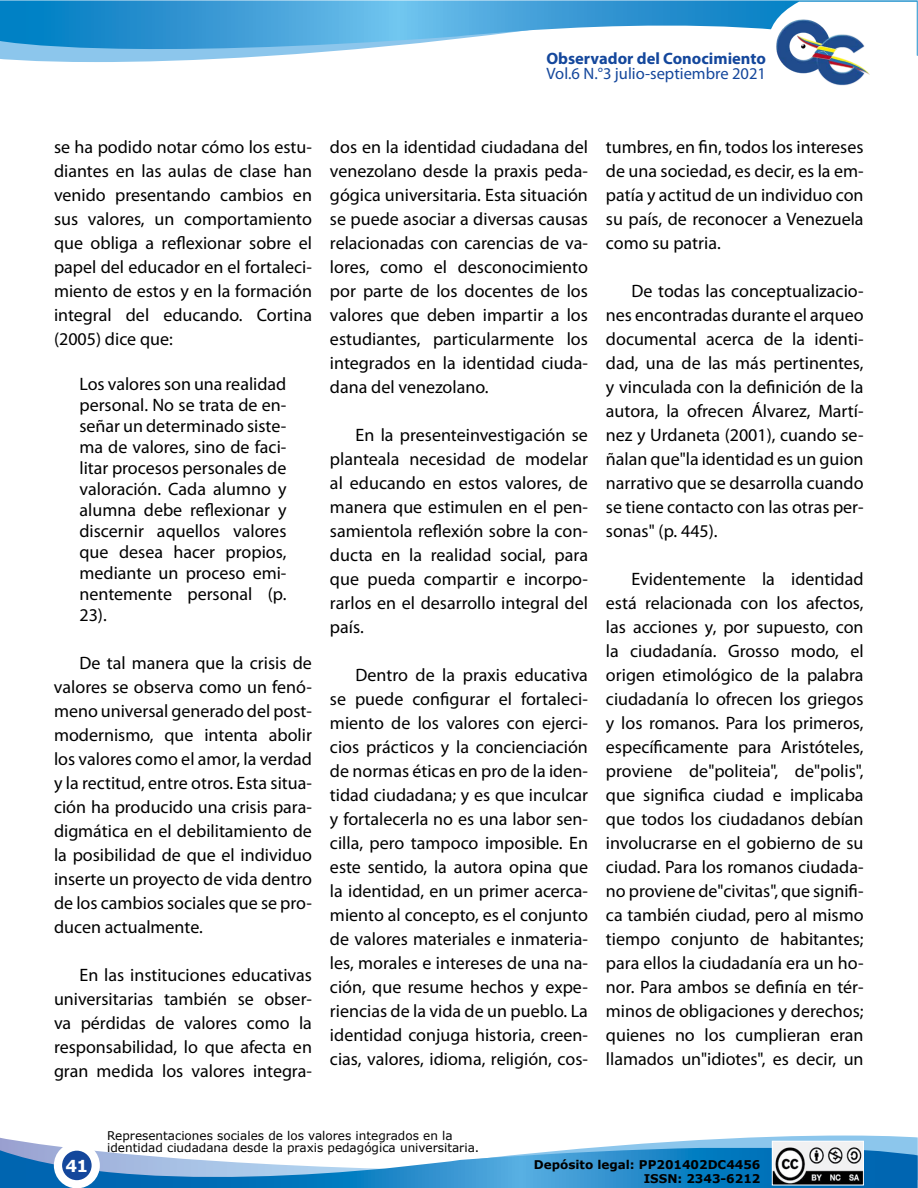
<style>
.page{position:relative;width:918px;height:1188px;background:#fff}
.page>*{position:absolute;margin:0;border:0;box-sizing:border-box;transform-origin:0 0}
.t1{font:18px/24px "Myriad Pro";color:#000;text-align:justify}
.t2{font:16.5px "Myriad Pro";color:#14479c}
.t3{font:700 16.5px "Myriad Pro";color:#14479c}
.t4{font:700 16.5px "Verdana";color:#fff}
.t5{font:12px/12px "Verdana";color:#000}
.t6{font:700 12px/14.4px "Verdana";color:#000;text-align:right}
</style>
<div class="page">
<svg style="left:0;top:1136px;width:918px;height:52px"></svg>
<svg style="left:38px;top:61px;width:122px;height:1px"></svg>
<svg style="left:0;top:0;width:918px;height:61px"></svg>
<svg style="left:753px;top:2px;width:164px;height:59px"></svg>
<div style="left:54px;top:1142px;width:46px;height:46px;background:#fff;border-radius:50%"></div>
<div style="left:62px;top:1151px;width:30px;height:29px;background:#14479c;border-radius:50%"></div>
<img style="left:775px;top:17px;width:95px;height:69px">
<img style="left:774px;top:1143px;width:88px;height:40px">
<div style="left:772px;top:1141px;width:92px;height:44px;border:1px solid #fff"></div>
<p class="t3" style="left:546px;top:48px;width:221px">Observador del Conocimiento</p>
<p class="t2" style="left:547px;top:64px;width:221px">Vol.6 N.°3 julio-septiembre 2021</p>
<p class="t1" style="left:54px;top:135px;width:260px">se ha podido notar cómo los estu&shy;diantes en las aulas de clase han venido presentando cambios en sus valores, un comportamiento que obliga a reflexionar sobre el papel del educador en el fortaleci&shy;miento de estos y en la formación integral del educando. Cortina (2005) dice que:</p>
<p class="t1" style="left:80px;top:373px;width:209px;line-height:21px">Los valores son una realidad personal. No se trata de en&shy;señar un determinado siste&shy;ma de valores, sino de faci&shy;litar procesos personales de valoración. Cada alumno y alumna debe reflexionar y discernir aquellos valores que desea hacer propios, mediante un proceso emi&shy;nentemente personal (p.<br>23).</p>
<p class="t1" style="left:54px;top:651px;width:260px;text-indent:26px">De tal manera que la crisis de valores se observa como un fenó&shy;meno universal generado del post&shy;modernismo, que intenta abolir los valores como el amor, la verdad y la rectitud, entre otros. Esta situa&shy;ción ha producido una crisis para&shy;digmática en el debilitamiento de la posibilidad de que el individuo inserte un proyecto de vida dentro de los cambios sociales que se pro&shy;ducen actualmente.</p>
<p class="t1" style="left:54px;top:963px;width:259px;text-indent:26px">En las instituciones educativas universitarias también se obser&shy;va pérdidas de valores como la responsabilidad, lo que afecta en gran medida los valores integra-</p>
<p class="t1" style="left:330px;top:135px;width:260px">dos en la identidad ciudadana del venezolano desde la praxis peda&shy;gógica universitaria. Esta situación se puede asociar a diversas causas relacionadas con carencias de va&shy;lores, como el desconocimiento por parte de los docentes de los valores que deben impartir a los estudiantes, particularmente los integrados en la identidad ciuda&shy;dana del venezolano.</p>
<p class="t1" style="left:330px;top:423px;width:260px;text-indent:26px">En la presenteinvestigación se planteala necesidad de modelar al educando en estos valores, de manera que estimulen en el pen&shy;samientola reflexión sobre la con&shy;ducta en la realidad social, para que pueda compartir e incorpo&shy;rarlos en el desarrollo integral del país.</p>
<p class="t1" style="left:330px;top:663px;width:260px;text-indent:26px">Dentro de la praxis educativa se puede configurar el fortaleci&shy;miento de los valores con ejerci&shy;cios prácticos y la concienciación de normas éticas en pro de la iden&shy;tidad ciudadana; y es que inculcar y fortalecerla no es una labor sen&shy;cilla, pero tampoco imposible. En este sentido, la autora opina que la identidad, en un primer acerca&shy;miento al concepto, es el conjunto de valores materiales e inmateria&shy;les, morales e intereses de una na&shy;ción, que resume hechos y expe&shy;riencias de la vida de un pueblo. La identidad conjuga historia, creen&shy;cias, valores, idioma, religión, cos-</p>
<p class="t1" style="left:606px;top:134px;width:259px">tumbres, en fin, todos los intereses de una sociedad, es decir, es la em&shy;patía y actitud de un individuo con su país, de reconocer a Venezuela como su patria.</p>
<p class="t1" style="left:606px;top:278px;width:259px;text-indent:26px">De todas las conceptualizacio&shy;nes encontradas durante el arqueo documental acerca de la identi&shy;dad, una de las más pertinentes, y vinculada con la definición de la autora, la ofrecen Álvarez, Martí&shy;nez y Urdaneta (2001), cuando se&shy;ñalan que"la identidad es un guion narrativo que se desarrolla cuando se tiene contacto con las otras per&shy;sonas" (p. 445).</p>
<p class="t1" style="left:606px;top:566px;width:259px;text-indent:26px">Evidentemente la identidad está relacionada con los afectos, las acciones y, por supuesto, con la ciudadanía. Grosso modo, el origen etimológico de la palabra ciudadanía lo ofrecen los griegos y los romanos. Para los primeros, específicamente para Aristóteles, proviene de"politeia", de"polis", que significa ciudad e implicaba que todos los ciudadanos debían involucrarse en el gobierno de su ciudad. Para los romanos ciudada&shy;no proviene de"civitas", que signifi&shy;ca también ciudad, pero al mismo tiempo conjunto de habitantes; para ellos la ciudadanía era un ho&shy;nor. Para ambos se definía en tér&shy;minos de obligaciones y derechos; quienes no los cumplieran eran llamados un"idiotes", es decir, un</p>
<p class="t5" style="left:107px;top:1129px;width:374px">Representaciones sociales de los valores integrados en la identidad ciudadana desde la praxis pedagógica universitaria.</p>
<p class="t4" style="left:66px;top:1154px;width:24px">41</p>
<p class="t6" style="left:534px;top:1157px;width:228px">Depósito legal: PP201402DC4456<br>ISSN: 2343-6212</p>
</div>
